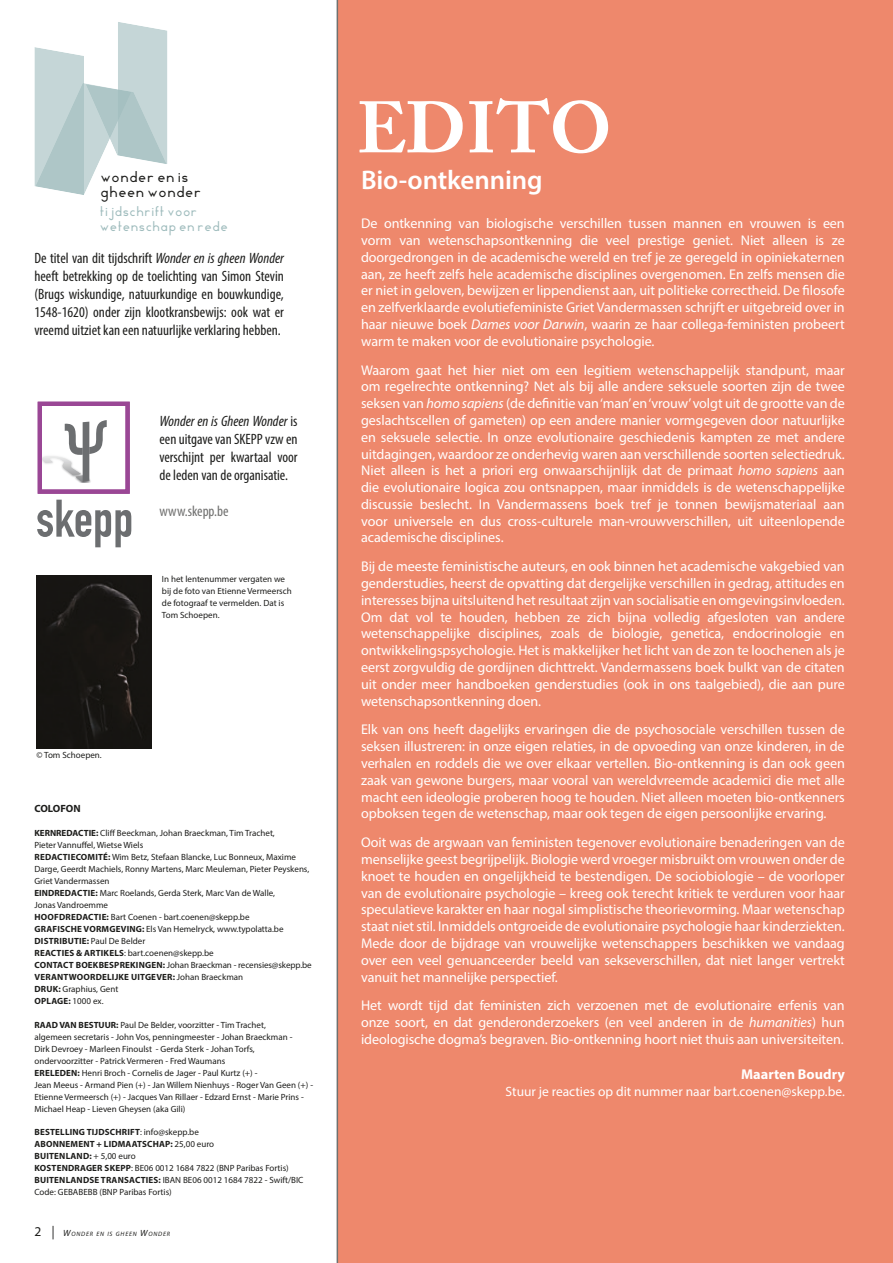
<style>
.page{position:relative;width:893px;height:1263px;background:#fff}
.page>*{position:absolute;margin:0;border:0;box-sizing:border-box;transform-origin:0 0}
.t1{font:700 72px "Adobe Caslon Pro";letter-spacing:-.005em;color:#fff}
.t2{font:600 27px "Myriad Pro";letter-spacing:-.005em;color:#fff}
.t3{font:condensed 15px/18px "Myriad Pro";color:#1d1d1b;text-align:justify}
.t4{font:condensed 15px "Myriad Pro";color:#70706f}
.t5{font:700 14.25px "Myriad Pro";color:#fff}
.t6{font:14.1px/16.8px "Myriad Pro";letter-spacing:-.005em;color:#fff;text-align:justify}
.t7{font:13.5px "Myriad Pro";color:#fff}
.t8{font:13.35px/14.5px "mimich";letter-spacing:.04em;color:#1d1d1b}
.t9{font:12px/14.5px "mimich";letter-spacing:.04em;color:#9fbcbd}
.t10{font:700 10.5px "Myriad Pro";color:#1d1d1b}
.t11{font:9px/12px "Myriad Pro";color:#1d1d1b}
.t12{font:700 9px/12px "Myriad Pro";letter-spacing:.02em;color:#1d1d1b}
.t13{font:italic 6.3px "Myriad Pro";letter-spacing:.13em;color:#1d1d1b}
.s1{font-style:italic}
.s2{font-weight:700}
.s3{font-weight:400}
.s4{font-style:normal;font-size:13.5px}
.s5{font-size:13.5px}
.s6{font-size:9px}
</style>
<div class="page">
<div style="left:338px;top:0;width:555px;height:1263px;background:#ee886c"></div>
<img style="left:37px;top:401px;width:95px;height:147px">
<div style="left:40px;top:404px;width:88px;height:88px;background:#fff"></div>
<svg style="left:37px;top:500px;width:94px;height:47px"></svg>
<svg style="left:43px;top:456px;width:47px;height:27px"></svg>
<svg style="left:65px;top:420px;width:42px;height:62px"></svg>
<div style="left:38px;top:402px;width:92px;height:92px;border:4px solid #9a4795"></div>
<hr style="left:337px;top:0;width:1px;height:1263px;background:#70706f">
<svg style="left:34px;top:22px;width:134px;height:173px"></svg>
<div style="left:37px;top:576px;width:115px;height:172px;background:#171512"></div>
<p class="t8" style="left:101px;top:170px;width:102px">wonder en is gheen wonder</p>
<p class="t9" style="left:100px;top:205px;width:129px">tijdschrift voor wetenschap en rede</p>
<p class="t3" style="left:34px;top:249px;width:251px">De titel van dit tijdschrift <span class="s1">Wonder en is gheen Wonder </span>heeft betrekking op de toelichting van Simon Stevin (Brugs wiskundige, natuurkundige en bouwkundige, 1548-1620) onder zijn klootkransbewijs: ook wat er vreemd uitziet kan een natuurlijke verklaring hebben.</p>
<p class="t3" style="left:159px;top:412px;width:140px"><span class="s1">Wonder en is Gheen Wonder</span> is een uitgave van SKEPP vzw en verschijnt per kwartaal voor de leden van de organisatie.</p>
<p class="t4" style="left:159px;top:502px;width:70px">www.skepp.be</p>
<p class="t11" style="left:37px;top:749px;width:67px">© Tom Schoepen.</p>
<p class="t11" style="left:162px;top:573px;width:131px">In het lentenummer vergaten we bij de foto van Etienne Vermeersch de fotograaf te vermelden. Dat is<br>Tom Schoepen.</p>
<p class="t10" style="left:34px;top:802px;width:48px">COLOFON</p>
<p class="t11" style="left:34px;top:827px;width:276px"><span class="s2">KERNREDACTIE:</span> Cliff Beeckman, Johan Braeckman, Tim Trachet,<br>Pieter Vannuffel, Wietse Wiels<br><span class="s2">REDACTIECOMITÉ:</span> Wim Betz, Stefaan Blancke, Luc Bonneux, Maxime Darge, Geerdt Machiels, Ronny Martens, Marc Meuleman, Pieter Peyskens, Griet Vandermassen<br><span class="s2">EINDREDACTIE:</span> Marc Roelands, Gerda Sterk, Marc Van de Walle,<br>Jonas Vandroemme</p>
<p class="t12" style="left:35px;top:911px;width:14px">HOOFDR</p>
<p class="t11" style="left:35px;top:911px;width:216px;text-indent:37px"><span class="s2">EDACTIE:</span> Bart Coenen - bart.coenen@skepp.be<br><span class="s2">GRAFISCHE VORMG</span></p>
<p class="t11" style="left:116px;top:923px;width:169px"><span class="s2">EVING:</span> Els Van Hemelryck, www.typolatta.be</p>
<p class="t11" style="left:35px;top:935px;width:181px;text-indent:45px"><span class="s2">IE:</span> Paul De Belder<br><span class="s2">REACTIES &amp; ARTIKELS</span>: bart.coenen@skepp.be<br><span class="s2">CONT</span></p>
<p class="t12" style="left:35px;top:935px;width:34px">DISTRIBUT</p>
<p class="t11" style="left:35px;top:959px;width:279px;text-indent:23px"><span class="s2">ACT BOEKBESPREKING EN:</span> Johan Braeckman - recensies@skepp.be<br><span class="s2">VERANTWOORD</span></p>
<p class="t11" style="left:35px;top:971px;width:210px;text-indent:68px"><span class="s2">ELIJKE UITG EVER:</span> Johan Braeckman<br><span class="s2">DRU K:</span> Graphius, Gent<br><span class="s2">OPLAGE:</span> 1000 ex.</p>
<p class="t11" style="left:34px;top:1019px;width:280px"><span class="s2">RAAD VAN BESTUUR:</span> Paul De Belder, voorzitter - Tim Trachet,<br>algemeen secretaris - John Vos, penningmeester - Johan Braeckman -<br>Dirk Devroey - Marleen Finoulst - Gerda Sterk - Johan Torfs, ondervoorzitter - Patrick Vermeren - Fred Waumans<br><span class="s2">ERELEDEN:</span> Henri Broch - Cornelis de Jager - Paul Kurtz (+) -<br>Jean Meeus - Armand Pien (+) - Jan Willem Nienhuys - Roger Van Geen (+) - Etienne Vermeersch (+) - Jacques Van Rillaer - Edzard Ernst - Marie Prins - Michael Heap - Lieven Gheysen (aka Gili)</p>
<p class="t12" style="left:35px;top:1125px;width:83px">BESTELLING TIJDSCHR</p>
<p class="t12" style="left:35px;top:1125px;width:181px;text-indent:93px">IFT<span class="s3">: info@skepp.be<br></span>ABONNEMENT + LIDMAATSCHAP: <span class="s3">25,00 euro<br></span>BUITENLAND: <span class="s3">+ 5,00 euro<br></span>KOSTENDR</p>
<p class="t11" style="left:34px;top:1162px;width:271px;text-indent:97px">: BE06 0012 1684 7822 (BNP Paribas Fortis)<br><span class="s2">BU ITENLANDSE TRANSACTIES:</span> IBAN BE06 0012 1684 7822 - Swift/BIC<br>Code: GEBABEBB (BNP Paribas Fortis)</p>
<p class="t12" style="left:80px;top:1161px;width:31px">AGER SKEPP</p>
<p class="t13" style="left:34px;top:1230px;width:137px"><span class="s4">2</span> <span class="s5">|</span> <span class="s6">W</span>ONDER EN IS GHEEN <span class="s6">W</span>ONDER</p>
<h1 class="t1" style="left:357px;top:85px;width:256px">EDITO</h1>
<h2 class="t2" style="left:361px;top:163px;width:183px">Bio-ontkenning</h2>
<p class="t6" style="left:361px;top:215px;width:485px">De ontkenning van biologische verschillen tussen mannen en vrouwen is een vorm van wetenschapsontkenning die veel prestige geniet. Niet alleen is ze doorgedrongen in de academische wereld en tref je ze geregeld in opiniekaternen aan, ze heeft zelfs hele academische disciplines overgenomen. En zelfs mensen die er niet in geloven, bewijzen er lippendienst aan, uit politieke correctheid. De filosofe en zelfverklaarde evolutiefeministe Griet Vandermassen schrijft er uitgebreid over in haar nieuwe boek <span class="s1">Dames voor Darwin</span>, waarin ze haar collega-feministen probeert warm te maken voor de evolutionaire psychologie.</p>
<p class="t6" style="left:361px;top:361px;width:485px">Waarom gaat het hier niet om een legitiem wetenschappelijk standpunt, maar om regelrechte ontkenning? Net als bij alle andere seksuele soorten zijn de twee seksen van <span class="s1">homo sapiens</span> (de definitie van ‘man’ en ‘vrouw’ volgt uit de grootte van de geslachtscellen of gameten) op een andere manier vormgegeven door natuurlijke en seksuele selectie. In onze evolutionaire geschiedenis kampten ze met andere uitdagingen, waardoor ze onderhevig waren aan verschillende soorten selectiedruk.<br>Niet alleen is het a priori erg onwaarschijnlijk dat de primaat <span class="s1">homo sapiens</span> aan die evolutionaire logica zou ontsnappen, maar inmiddels is de wetenschappelijke discussie beslecht. In Vandermassens boek tref je tonnen bewijsmateriaal aan voor universele en dus cross-culturele man-vrouwverschillen, uit uiteenlopende academische disciplines.</p>
<p class="t6" style="left:361px;top:558px;width:485px">Bij de meeste feministische auteurs, en ook binnen het academische vakgebied van genderstudies, heerst de opvatting dat dergelijke verschillen in gedrag, attitudes en interesses bijna uitsluitend het resultaat zijn van socialisatie en omgevingsinvloeden.<br>Om dat vol te houden, hebben ze zich bijna volledig afgesloten van andere wetenschappelijke disciplines, zoals de biologie, genetica, endocrinologie en ontwikkelingspsychologie. Het is makkelijker het licht van de zon te loochenen als je eerst zorgvuldig de gordijnen dichttrekt. Vandermassens boek bulkt van de citaten uit onder meer handboeken genderstudies (ook in ons taalgebied), die aan pure wetenschapsontkenning doen.</p>
<p class="t6" style="left:361px;top:721px;width:485px">Elk van ons heeft dagelijks ervaringen die de psychosociale verschillen tussen de seksen illustreren: in onze eigen relaties, in de opvoeding van onze kinderen, in de verhalen en roddels die we over elkaar vertellen. Bio-ontkenning is dan ook geen zaak van gewone burgers, maar vooral van wereldvreemde academici die met alle macht een ideologie proberen hoog te houden. Niet alleen moeten bio-ontkenners opboksen tegen de wetenschap, maar ook tegen de eigen persoonlijke ervaring.</p>
<p class="t6" style="left:361px;top:834px;width:485px">Ooit was de argwaan van feministen tegenover evolutionaire benaderingen van de menselijke geest begrijpelijk. Biologie werd vroeger misbruikt om vrouwen onder de knoet te houden en ongelijkheid te bestendigen. De sociobiologie – de voorloper van de evolutionaire psychologie – kreeg ook terecht kritiek te verduren voor haar speculatieve karakter en haar nogal simplistische theorievorming. Maar wetenschap staat niet stil. Inmiddels ontgroeide de evolutionaire psychologie haar kinderziekten.<br>Mede door de bijdrage van vrouwelijke wetenschappers beschikken we vandaag over een veel genuanceerder beeld van sekseverschillen, dat niet langer vertrekt vanuit het mannelijke perspectief.</p>
<p class="t6" style="left:361px;top:997px;width:485px">Het wordt tijd dat feministen zich verzoenen met de evolutionaire erfenis van onze soort, en dat genderonderzoekers (en veel anderen in de <span class="s1">humanities</span>) hun ideologische dogma’s begraven. Bio-ontkenning hoort niet thuis aan universiteiten.</p>
<p class="t5" style="left:741px;top:1065px;width:105px">MAARTEN BOUDRY</p>
<p class="t7" style="left:506px;top:1083px;width:341px">Stuur je reacties op dit nummer naar bart.coenen@skepp.be.</p>
</div>
